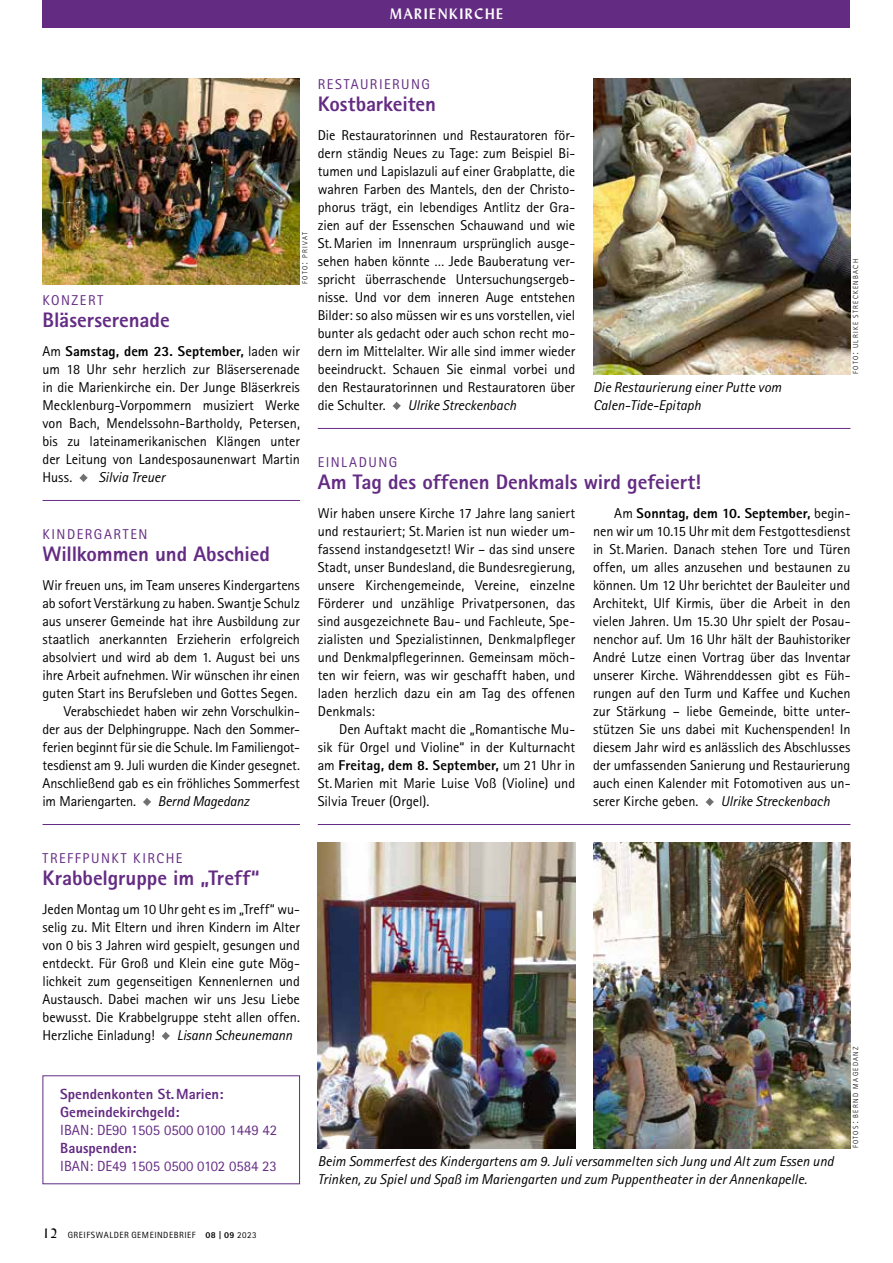
<style>
.page{position:relative;width:893px;height:1263px;background:#fff}
.page>*{position:absolute;margin:0;border:0;box-sizing:border-box;transform-origin:0 0}
.t1{font:800 21px "Rotis Sans Serif Std";letter-spacing:-.005em;color:#642b83}
.t2{font:700 15px "Lydian BT";letter-spacing:.1em;color:#fff}
.t3{font:14.7px "Rotis Sans Serif Std";color:#642b83}
.t4{font:800 14.7px/18px "Rotis Sans Serif Std";color:#642b83}
.t5{font:14.25px/18px "Rotis Sans Serif Std";letter-spacing:-.005em;color:#000;text-align:justify}
.t6{font:italic 14.25px/18px "Rotis Sans Serif Std";color:#000}
.t7{font:14.25px "Rotis Sans Serif Std";letter-spacing:.105em;color:#642b83}
.t8{font:9px "Rotis Sans Serif Std";letter-spacing:.06em;color:#000}
.t9{font:300 7.35px "Rotis Sans Serif Std";letter-spacing:.17em;color:#000}
.s1{font-size:10.5px}
.s2{font-weight:800}
.s3{font-family:"Lydian BT";font-size:13.5px}
</style>
<div class="page">
<div style="left:43px;top:0;width:807px;height:28px;background:#642b83"></div>
<svg style="left:143px;top:798px;width:8px;height:8px"></svg>
<hr style="left:43px;top:500px;width:257px;height:1px;background:#642b83">
<hr style="left:318px;top:428px;width:532px;height:1px;background:#642b83">
<svg style="left:79px;top:474px;width:9px;height:8px"></svg>
<svg style="left:393px;top:402px;width:8px;height:8px"></svg>
<img style="left:593px;top:79px;width:258px;height:295px">
<img style="left:43px;top:79px;width:257px;height:205px">
<img style="left:318px;top:842px;width:257px;height:306px">
<svg style="left:705px;top:798px;width:9px;height:8px"></svg>
<svg style="left:162px;top:1032px;width:8px;height:8px"></svg>
<hr style="left:43px;top:824px;width:257px;height:1px;background:#642b83">
<img style="left:593px;top:842px;width:257px;height:306px">
<hr style="left:318px;top:824px;width:532px;height:1px;background:#642b83">
<p class="t2" style="left:390px;top:4px;width:115px">MARIENKIRCHE</p>
<p class="t9" style="left:301px;top:284px;width:53px;rotate:-90deg">foto<span class="s1">:</span> privat</p>
<p class="t7" style="left:43px;top:291px;width:62px">KONZERT</p>
<h1 class="t1" style="left:43px;top:307px;width:129px">Bläserserenade</h1>
<p class="t5" style="left:43px;top:342px;width:259px">Am <span class="s2">Samstag, dem 23. September,</span> laden wir um 18 Uhr sehr herzlich zur Bläserserenade in die Marienkirche ein. Der Junge Bläserkreis Mecklenburg-Vorpommern musiziert Werke von Bach, Mendelssohn-Bartholdy, Petersen, bis zu lateinamerikanischen Klängen unter der Leitung von Landesposaunenwart Martin Huss.</p>
<p class="t6" style="left:98px;top:468px;width:68px">Silvia Treuer</p>
<p class="t7" style="left:43px;top:525px;width:106px">KINDERGARTEN</p>
<h1 class="t1" style="left:43px;top:541px;width:229px">Willkommen und Abschied</h1>
<p class="t5" style="left:43px;top:576px;width:259px">Wir freuen uns, im Team unseres Kindergartens</p>
<p class="t5" style="left:43px;top:594px;width:259px">ab sofort Verstärkung zu haben. Swantje Schulz</p>
<p class="t5" style="left:43px;top:612px;width:259px">aus unserer Gemeinde hat ihre Ausbildung zur</p>
<p class="t5" style="left:43px;top:630px;width:259px">staatlich anerkannten Erzieherin erfolgreich</p>
<p class="t5" style="left:43px;top:648px;width:259px">absolviert und wird ab dem 1. August bei uns</p>
<p class="t5" style="left:43px;top:666px;width:259px">ihre Arbeit aufnehmen. Wir wünschen ihr einen</p>
<p class="t5" style="left:43px;top:684px;width:256px">guten Start ins Berufsleben und Gottes Segen.</p>
<p class="t5" style="left:64px;top:702px;width:238px">Verabschiedet haben wir zehn Vorschulkin-</p>
<p class="t5" style="left:43px;top:720px;width:259px">der aus der Delphingruppe. Nach den Sommer-</p>
<p class="t5" style="left:43px;top:738px;width:259px">ferien beginnt für sie die Schule. Im Familiengot-</p>
<p class="t5" style="left:43px;top:756px;width:259px">tesdienst am 9. Juli wurden die Kinder gesegnet.</p>
<p class="t5" style="left:43px;top:774px;width:259px">Anschließend gab es ein fröhliches Sommerfest</p>
<p class="t5" style="left:43px;top:792px;width:95px">im Mariengarten.</p>
<p class="t6" style="left:158px;top:792px;width:93px">Bernd Magedanz</p>
<p class="t7" style="left:318px;top:75px;width:114px">RESTAURIERUNG</p>
<h1 class="t1" style="left:318px;top:91px;width:120px">Kostbarkeiten</h1>
<p class="t5" style="left:318px;top:126px;width:259px">Die Restauratorinnen und Restauratoren för&shy;dern ständig Neues zu Tage: zum Beispiel Bi&shy;tumen und Lapislazuli auf einer Grabplatte, die wahren Farben des Mantels, den der Christo&shy;phorus trägt, ein lebendiges Antlitz der Gra&shy;zien auf der Essenschen Schauwand und wie St.Marien im Innenraum ursprünglich ausge&shy;sehen haben könnte … Jede Bauberatung ver&shy;spricht überraschende Untersuchungsergeb&shy;nisse. Und vor dem inneren Auge entstehen Bilder: so also müssen wir es uns vorstellen, viel bunter als gedacht oder auch schon recht mo&shy;dern im Mittelalter. Wir alle sind immer wieder beeindruckt. Schauen Sie einmal vorbei und den Restauratorinnen und Restauratoren über die Schulter.</p>
<p class="t6" style="left:408px;top:396px;width:110px">Ulrike Streckenbach</p>
<p class="t6" style="left:593px;top:378px;width:190px">Die Restaurierung einer Putte vom<br>Calen-Tide-Epitaph</p>
<p class="t9" style="left:851px;top:374px;width:116px;rotate:-90deg">foto<span class="s1">:</span> ulrike streckenbach</p>
<p class="t7" style="left:318px;top:453px;width:81px">EINLADUNG</p>
<h1 class="t1" style="left:318px;top:469px;width:385px">Am Tag des offenen Denkmals wird gefeiert!</h1>
<p class="t5" style="left:318px;top:504px;width:259px">Wir haben unsere Kirche 17 Jahre lang saniert und restauriert; St.Marien ist nun wieder um&shy;fassend instandgesetzt! Wir – das sind unsere Stadt, unser Bundesland, die Bundesregierung, unsere Kirchengemeinde, Vereine, einzelne Förderer und unzählige Privatpersonen, das sind ausgezeichnete Bau- und Fachleute, Spe&shy;zialisten und Spezialistinnen, Denkmalpfleger und Denkmalpflegerinnen. Gemeinsam möch&shy;ten wir feiern, was wir geschafft haben, und laden herzlich dazu ein am Tag des offenen Denkmals:</p>
<p class="t5" style="left:318px;top:720px;width:259px;text-indent:21px">Den Auftakt macht die „Romantische Mu&shy;sik für Orgel und Violine“ in der Kulturnacht am <span class="s2">Freitag, dem 8. September,</span> um 21 Uhr in St.Marien mit Marie Luise Voß (Violine) und Silvia Treuer (Orgel).</p>
<p class="t5" style="left:593px;top:504px;width:259px;text-indent:21px">Am <span class="s2">Sonntag, dem 10. September,</span> begin&shy;nen wir um 10.15 Uhr mit dem Festgottesdienst in St.Marien. Danach stehen Tore und Türen offen, um alles anzusehen und bestaunen zu können. Um 12 Uhr berichtet der Bauleiter und Architekt, Ulf Kirmis, über die Arbeit in den vielen Jahren. Um 15.30 Uhr spielt der Posau&shy;nenchor auf. Um 16 Uhr hält der Bauhistoriker André Lutze einen Vortrag über das Inventar unserer Kirche. Währenddessen gibt es Füh&shy;rungen auf den Turm und Kaffee und Kuchen zur Stärkung – liebe Gemeinde, bitte unter&shy;stützen Sie uns dabei mit Kuchenspenden! In diesem Jahr wird es anlässlich des Abschlusses der umfassenden Sanierung und Restaurierung auch einen Kalender mit Fotomotiven aus un&shy;serer Kirche geben.</p>
<p class="t6" style="left:721px;top:792px;width:110px">Ulrike Streckenbach</p>
<p class="t7" style="left:43px;top:849px;width:142px">TREFFPUNKT KIRCHE</p>
<h1 class="t1" style="left:43px;top:865px;width:219px">Krabbelgruppe im „Treff“</h1>
<p class="t5" style="left:43px;top:900px;width:259px">Jeden Montag um 10 Uhr geht es im „Treff“ wu&shy;selig zu. Mit Eltern und ihren Kindern im Alter von 0 bis 3 Jahren wird gespielt, gesungen und entdeckt. Für Groß und Klein eine gute Mög&shy;lichkeit zum gegenseitigen Kennenlernen und Austausch. Dabei machen wir uns Jesu Liebe bewusst. Die Krabbelgruppe steht allen offen.<br>Herzliche Einladung!</p>
<p class="t6" style="left:177px;top:1026px;width:117px">Lisann Scheunemann</p>
<p class="t4" style="left:60px;top:1085px;width:165px">Spendenkonten St.Marien:<br>Gemeindekirchgeld:</p>
<p class="t3" style="left:60px;top:1121px;width:218px">IBAN: DE90 1505 0500 0100 1449 42</p>
<p class="t4" style="left:60px;top:1139px;width:78px">Bauspenden:</p>
<p class="t3" style="left:60px;top:1157px;width:218px">IBAN: DE49 1505 0500 0102 0584 23</p>
<p class="t6" style="left:318px;top:1152px;width:517px">Beim Sommerfest des Kindergartens am 9. Juli versammelten sich Jung und Alt zum Essen und<br>Trinken, zu Spiel und Spaß im Mariengarten und zum Puppentheater in der Annenkapelle.</p>
<p class="t8" style="left:43px;top:1230px;width:216px"><span class="s3">12</span> GREIFSWALDER GEMEINDEBRIEF <span class="s2">08 | 09</span> 2023</p>
<p class="t9" style="left:851px;top:1148px;width:103px;rotate:-90deg">fotos<span class="s1">:</span> bernd magedanz</p>
</div>
